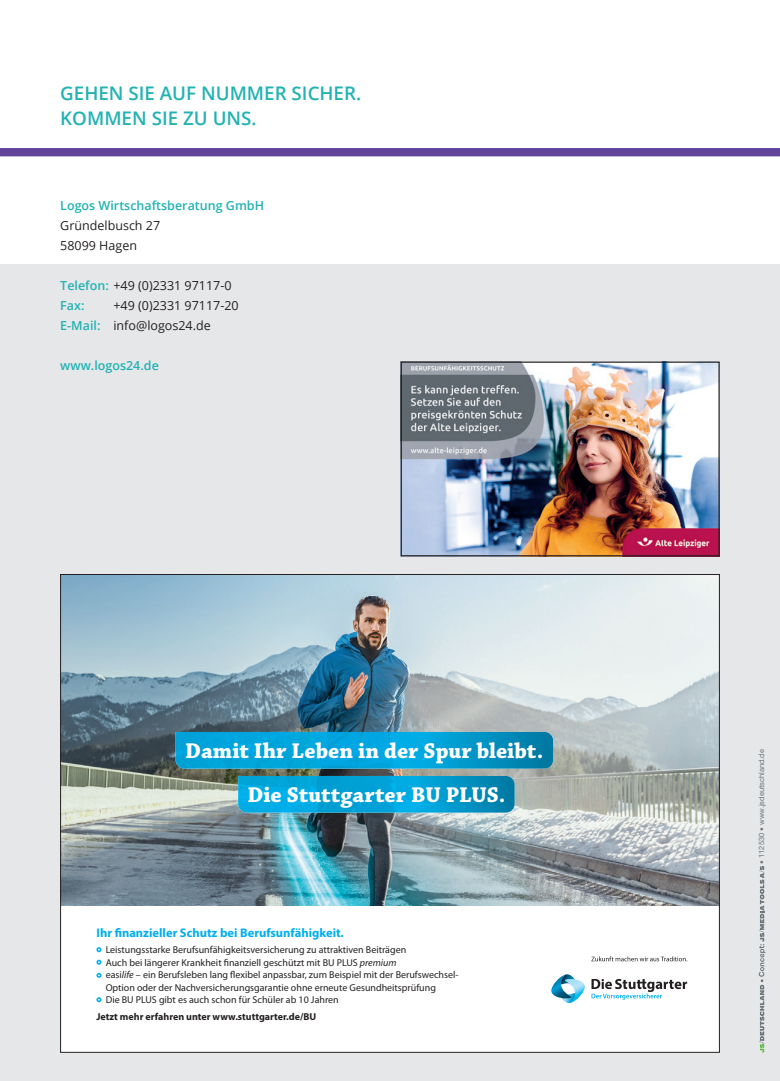
<style>
.page{position:relative;width:780px;height:1081px;background:#fff}
.page>*{position:absolute;margin:0;border:0;box-sizing:border-box;transform-origin:0 0}
.t1{font:700 22.5px "Chaparral Pro";color:#fff}
.t2{font:600 18.75px "Open Sans";color:#23b2b2}
.t3{font:12.5px "Open Sans";color:#231f20}
.t4{font:600 12.5px "Open Sans";color:#23b2b2}
.t5{font:700 12.5px "Myriad Pro";color:#00aeef}
.t6{font:10px/12.5px "Myriad Pro";color:#231f20}
.t7{font:700 10px "Myriad Pro";color:#231f20}
.t8{font:7.5px "Helvetica Neue LT Std";color:#6a757b}
.s1{font-weight:600;color:#23b2b2}
.s2{font-style:italic}
</style>
<div class="page">
<div style="left:0;top:148px;width:780px;height:8px;background:#61439a"></div>
<div style="left:0;top:264px;width:780px;height:817px;background:#e6e7e9"></div>
<svg style="left:758px;top:866px;width:7px;height:186px"></svg>
<img style="left:62px;top:576px;width:655px;height:330px">
<div style="left:60px;top:906px;width:659px;height:146px;background:#fff"></div>
<img style="left:238px;top:776px;width:276px;height:36px">
<img style="left:176px;top:732px;width:377px;height:36px">
<svg style="left:96px;top:947px;width:5px;height:5px"></svg>
<svg style="left:96px;top:959px;width:5px;height:5px"></svg>
<svg style="left:96px;top:973px;width:5px;height:5px"></svg>
<svg style="left:96px;top:997px;width:5px;height:5px"></svg>
<svg style="left:551px;top:956px;width:137px;height:48px"></svg>
<img style="left:402px;top:363px;width:315px;height:191px">
<div style="left:400px;top:361px;width:319px;height:195px;border:1px solid #231f20"></div>
<p class="t2" style="left:60px;top:81px;width:302px">GEHEN SIE AUF NUMMER SICHER.</p>
<p class="t2" style="left:60px;top:106px;width:198px">KOMMEN SIE ZU UNS.</p>
<p class="t4" style="left:60px;top:197px;width:205px">Logos Wirtschaftsberatung GmbH</p>
<p class="t3" style="left:60px;top:217px;width:101px">Gründelbusch 27</p>
<p class="t3" style="left:60px;top:237px;width:78px">58099 Hagen</p>
<p class="t3" style="left:60px;top:277px;width:173px"><span class="s1">Telefon:</span> +49 (0)2331 97117-0</p>
<p class="t4" style="left:60px;top:297px;width:26px">Fax:</p>
<p class="t3" style="left:113px;top:297px;width:127px">+49 (0)2331 97117-20</p>
<p class="t3" style="left:60px;top:317px;width:152px"><span class="s1">E-Mail:</span> info@logos24.de</p>
<p class="t4" style="left:60px;top:357px;width:100px">www.logos24.de</p>
<p class="t1" style="left:185px;top:737px;width:360px">Damit Ihr Leben in der Spur bleibt.</p>
<p class="t1" style="left:247px;top:781px;width:259px">Die Stuttgarter BU PLUS.</p>
<p class="t5" style="left:96px;top:925px;width:249px">Ihr nanzieller Schutz bei Berufsunfähigkeit.</p>
<p class="t6" style="left:106px;top:943px;width:354px">Leistungsstarke Berufsunfähigkeitsversicherung zu attraktiven Beiträgen<br>Auch bei längerer Krankheit nanziell geschützt mit BU PLUS <span class="s2">premium<br></span>easi<span class="s2">life</span> – ein Berufsleben lang exibel anpassbar, zum Beispiel mit der Berufswechsel-Option oder der Nachversicherungsgarantie ohne erneute Gesundheitsprüfung<br>Die BU PLUS gibt es auch schon für Schüler ab 10 Jahren</p>
<p class="t7" style="left:96px;top:1009px;width:221px">Jetzt mehr erfahren unter www.stuttgarter.de/BU</p>
<p class="t8" style="left:757px;top:864px;width:116px;rotate:-90deg">• 112530 • www.jsdeutschland.de</p>
</div>
